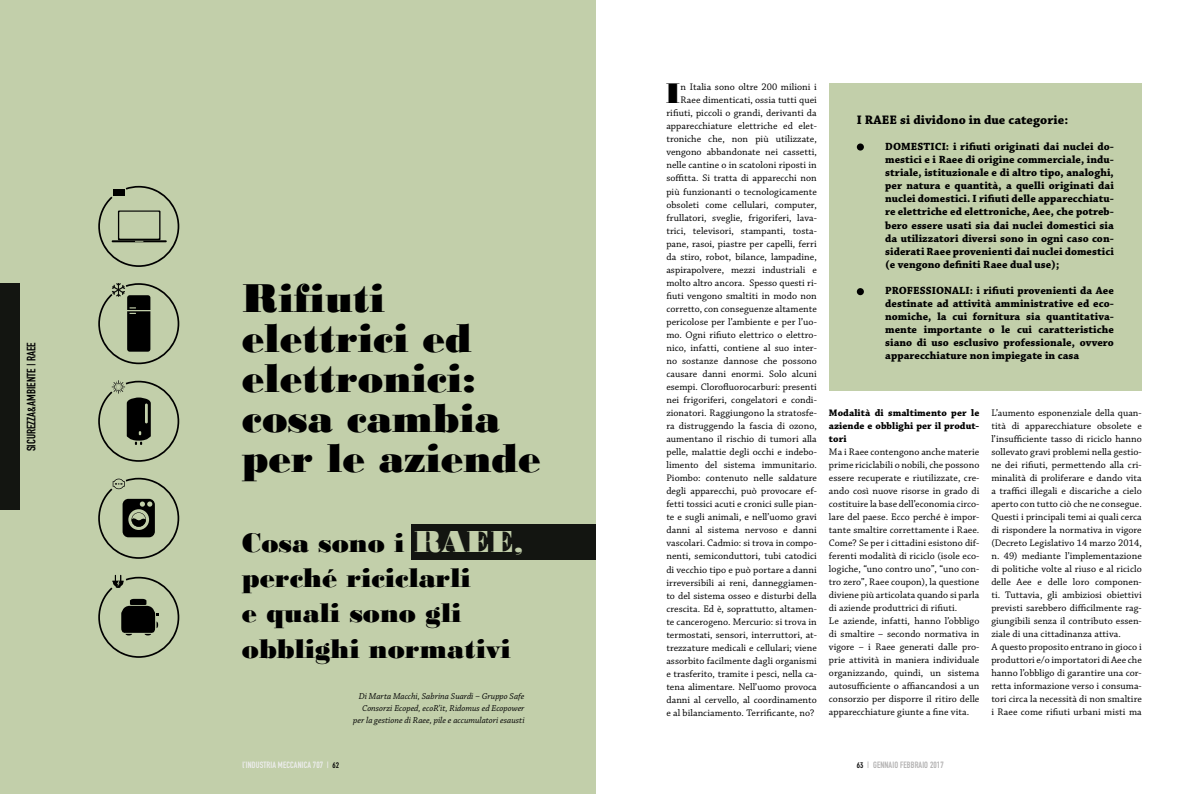
<style>
.page{position:relative;width:1191px;height:794px;background:#fff}
.page>*{position:absolute;margin:0;border:0;box-sizing:border-box;transform-origin:0 0}
.t1{font:42.3px/40.1px "Bodoni MT Black";color:#000}
.t2{font:29.9px "Bodoni MT Black";color:#000}
.t3{font:28.3px/35.4px "Bodoni MT Black";color:#000}
.t4{font:700 13px "Chaparral Pro";letter-spacing:.005em;color:#000}
.t5{font:12px "DIN Engschrift";color:#000}
.t6{font:700 11px/13px "Chaparral Pro";letter-spacing:.005em;color:#000;text-align:justify}
.t7{font:10px/13px "Chaparral Pro";letter-spacing:.005em;color:#000}
.t8{font:700 10px/13px "Chaparral Pro";letter-spacing:.005em;color:#000;text-align:justify}
.t9{font:italic 9px/12px "Chaparral Pro";color:#000;text-align:right}
.t10{font:9px "DIN Engschrift";letter-spacing:.01em;color:#ededed}
.t11{font:9px "DIN Engschrift";letter-spacing:.01em;color:#b3b2b2}
.s1{font-size:32px;color:#c2cfaa}
.s2{color:#c2cfaa}
.s3{font-family:"DIN Neuzeit Grotesk";font-weight:700;font-stretch:condensed;font-size:8px;color:#000}
</style>
<div class="page">
<div style="left:0;top:0;width:595px;height:794px;background:#c2cfaa"></div>
<div style="left:0;top:283px;width:20px;height:227px;background:#131511"></div>
<div style="left:411px;top:524px;width:184px;height:35px;background:#131511"></div>
<div style="left:829px;top:83px;width:312px;height:307px;background:#c2cfaa"></div>
<div style="left:857px;top:143px;width:7px;height:8px;background:#000;border-radius:50%"></div>
<div style="left:857px;top:288px;width:7px;height:7px;background:#000;border-radius:50%"></div>
<svg style="left:98px;top:380px;width:81px;height:82px"></svg>
<svg style="left:98px;top:283px;width:81px;height:81px"></svg>
<svg style="left:98px;top:478px;width:81px;height:81px"></svg>
<svg style="left:98px;top:574px;width:81px;height:84px"></svg>
<svg style="left:98px;top:186px;width:81px;height:81px"></svg>
<div style="left:113px;top:189px;width:11px;height:6px;background:#000"></div>
<p class="t5" style="left:24px;top:451px;width:110px;rotate:-90deg">SICUREZZA&amp;AMBIENTE | RAEE</p>
<h1 class="t1" style="left:242px;top:278px;width:300px">Rifiuti elettrici ed elettronici: cosa cambia per le aziende</h1>
<h3 class="t3" style="left:242px;top:524px;width:282px">Cosa sono i <span class="s1">RAEE</span><span class="s2">, </span>perché riciclarli<br>e quali sono gli obblighi normativi</h3>
<p class="t9" style="left:353px;top:690px;width:173px">Di Marta Macchi, Sabrina Suardi – Gruppo Safe<br>Consorzi Ecoped, ecoR’it, Ridomus ed Ecopower per la gestione di Raee, pile e accumulatori esausti</p>
<p class="t10" style="left:242px;top:759px;width:98px">l’INDUSTRIA MECCANICA 707 | <span class="s3">62</span></p>
<p class="t7" style="left:666px;top:81px;width:152px;text-align:right">n Italia sono oltre 200 milioni i Raee dimenticati, ossia tutti quei rifiuti, piccoli o grandi, derivanti da apparecchiature elettriche ed elet&shy;troniche che, non più utilizzate, vengono abbandonate nei cassetti, nelle cantine o in scatoloni riposti in soffitta. Si tratta di apparecchi non più funzionanti o tecnologicamente obsoleti come cellulari, computer, frullatori, sveglie, frigoriferi, lava&shy;trici, televisori, stampanti, tosta&shy;pane, rasoi, piastre per capelli, ferri da stiro, robot, bilance, lampadine, aspirapolvere, mezzi industriali e molto altro ancora. Spesso questi ri&shy;fiuti vengono smaltiti in modo non corretto, con conseguenze altamente pericolose per l’ambiente e per l’uo&shy;mo. Ogni rifiuto elettrico o elettro&shy;nico, infatti, contiene al suo inter&shy;no sostanze dannose che possono causare danni enormi. Solo alcuni esempi. Clorofluorocarburi: presenti nei frigoriferi, congelatori e condi&shy;zionatori. Raggiungono la stratosfe&shy;ra distruggendo la fascia di ozono, aumentano il rischio di tumori alla pelle, malattie degli occhi e indebo&shy;limento del sistema immunitario.<br>Piombo: contenuto nelle saldature degli apparecchi, può provocare ef&shy;fetti tossici acuti e cronici sulle pian&shy;te e sugli animali, e nell’uomo gravi danni al sistema nervoso e danni vascolari. Cadmio: si trova in compo&shy;nenti, semiconduttori, tubi catodici di vecchio tipo e può portare a danni irreversibili ai reni, danneggiamen&shy;to del sistema osseo e disturbi della crescita. Ed è, soprattutto, altamen&shy;te cancerogeno. Mercurio: si trova in termostati, sensori, interruttori, at&shy;trezzature medicali e cellulari; viene assorbito facilmente dagli organismi e trasferito, tramite i pesci, nella ca&shy;tena alimentare. Nell’uomo provoca danni al cervello, al coordinamento e al bilanciamento. Terrificante, no?</p>
<h2 class="t2" style="left:665px;top:76px;width:16px">I</h2>
<h3 class="t4" style="left:857px;top:113px;width:213px">I RAEE si dividono in due categorie:</h3>
<p class="t6" style="left:885px;top:141px;width:230px">DOMESTICI: i rifiuti originati dai nuclei do&shy;mestici e i Raee di origine commerciale, indu&shy;striale, istituzionale e di altro tipo, analoghi, per natura e quantità, a quelli originati dai nuclei domestici. I rifiuti delle apparecchiatu&shy;re elettriche ed elettroniche, Aee, che potreb&shy;bero essere usati sia dai nuclei domestici sia da utilizzatori diversi sono in ogni caso con&shy;siderati Raee provenienti dai nuclei domestici (e vengono definiti Raee dual use);</p>
<p class="t6" style="left:885px;top:284px;width:230px">PROFESSIONALI: i rifiuti provenienti da Aee destinate ad attività amministrative ed eco&shy;nomiche, la cui fornitura sia quantitativa&shy;mente importante o le cui caratteristiche siano di uso esclusivo professionale, ovvero apparecchiature non impiegate in casa</p>
<p class="t8" style="left:829px;top:406px;width:152px">Modalità di smaltimento per le aziende e obblighi per il produt&shy;tori</p>
<p class="t7" style="left:829px;top:445px;width:152px">Ma i Raee contengono anche materie prime riciclabili o nobili, che possono essere recuperate e riutilizzate, cre&shy;ando così nuove risorse in grado di costituire la base dell’economia circo&shy;lare del paese. Ecco perché è impor&shy;tante smaltire correttamente i Raee.<br>Come? Se per i cittadini esistono dif&shy;ferenti modalità di riciclo (isole eco&shy;logiche, “uno contro uno”, “uno con&shy;tro zero”, Raee coupon), la questione diviene più articolata quando si parla di aziende produttrici di rifiuti.<br>Le aziende, infatti, hanno l’obbligo di smaltire – secondo normativa in vigore – i Raee generati dalle pro&shy;prie attività in maniera individuale organizzando, quindi, un sistema autosufficiente o affiancandosi a un consorzio per disporre il ritiro delle apparecchiature giunte a fine vita.</p>
<p class="t7" style="left:991px;top:406px;width:152px">L’aumento esponenziale della quan&shy;tità di apparecchiature obsolete e l’insufficiente tasso di riciclo hanno sollevato gravi problemi nella gestio&shy;ne dei rifiuti, permettendo alla cri&shy;minalità di proliferare e dando vita a traffici illegali e discariche a cielo aperto con tutto ciò che ne consegue.<br>Questi i principali temi ai quali cerca di rispondere la normativa in vigore (Decreto Legislativo 14 marzo 2014, n. 49) mediante l’implementazione di politiche volte al riuso e al riciclo delle Aee e delle loro componen&shy;ti. Tuttavia, gli ambiziosi obiettivi previsti sarebbero difficilmente rag&shy;giungibili senza il contributo essen&shy;ziale di una cittadinanza attiva.<br>A questo proposito entrano in gioco i produttori e/o importatori di Aee che hanno l’obbligo di garantire una cor&shy;retta informazione verso i consuma&shy;tori circa la necessità di non smaltire i Raee come rifiuti urbani misti ma</p>
<p class="t11" style="left:857px;top:759px;width:88px"><span class="s3">63</span> | GENNAIO FEBBRAIO 2017</p>
</div>
